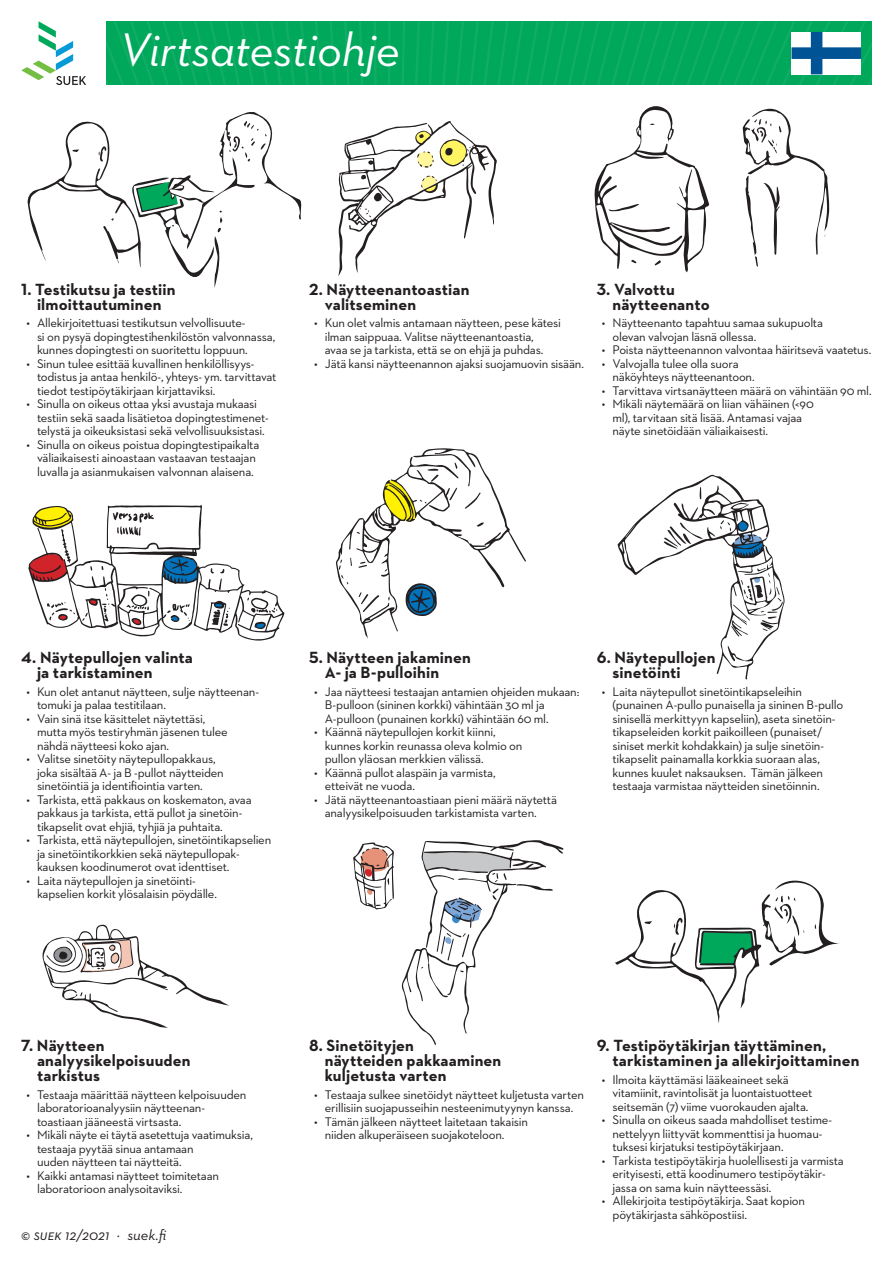
<style>
.page{position:relative;width:893px;height:1263px;background:#fff}
.page>*{position:absolute;margin:0;border:0;box-sizing:border-box;transform-origin:0 0}
.t1{font:italic 48px "Neutraface 2 Text";letter-spacing:-.015em;color:#fff}
.h2_-_subtitles{font:700 16.5px/15px "Neutraface 2 Text";letter-spacing:.01em;color:#231f20}
.h3_subheadline{font:italic 15px "Neutraface 2 Text";color:#231f20}
.t2{font:12.75px/13.5px "Neutraface 2 Text";letter-spacing:-.02em;color:#231f20}
</style>
<div class="page">
<svg style="left:106px;top:21px;width:766px;height:64px;background:#02a85d"></svg>
<svg style="left:791px;top:32px;width:70px;height:42px"></svg>
<svg style="left:28px;top:505px;width:257px;height:136px"></svg>
<svg style="left:338px;top:121px;width:159px;height:155px"></svg>
<svg style="left:743px;top:109px;width:86px;height:158px"></svg>
<svg style="left:594px;top:106px;width:115px;height:166px"></svg>
<svg style="left:336px;top:448px;width:190px;height:190px"></svg>
<svg style="left:42px;top:924px;width:188px;height:104px"></svg>
<svg style="left:617px;top:474px;width:168px;height:206px"></svg>
<svg style="left:27px;top:112px;width:275px;height:176px"></svg>
<svg style="left:353px;top:840px;width:210px;height:205px"></svg>
<svg style="left:615px;top:880px;width:225px;height:143px"></svg>
<svg style="left:21px;top:21px;width:65px;height:64px"></svg>
<h1 class="t1" style="left:119px;top:20px;width:283px">Virtsatestiohje</h1>
<h2 class="h2_-_subtitles" style="left:21px;top:281px;width:156px;text-align:center">1. Testikutsu ja testiin ilmoittautuminen</h2>
<p class="t2" style="left:37px;top:316px;width:240px;text-indent:-11px">• Allekirjoitettuasi testikutsun velvollisuute-<br>si on pysyä dopingtestihenkilöstön valvonnassa, kunnes dopingtesti on suoritettu loppuun.</p>
<p class="t2" style="left:37px;top:357px;width:241px;text-indent:-11px">• Sinun tulee esittää kuvallinen henkilöllisyys&shy;todistus ja antaa henkilö-, yhteys- ym. tarvittavat tiedot testipöytäkirjaan kirjattaviksi.</p>
<p class="t2" style="left:37px;top:397px;width:233px;text-indent:-11px">• Sinulla on oikeus ottaa yksi avustaja mukaasi testiin sekä saada lisätietoa dopingtestimenet&shy;telystä ja oikeuksistasi sekä velvollisuuksistasi.</p>
<p class="t2" style="left:26px;top:438px;width:235px;text-align:center">• Sinulla on oikeus poistua dopingtestipaikalta väliaikaisesti ainoastaan vastaavan testaajan luvalla ja asianmukaisen valvonnan alaisena.</p>
<h2 class="h2_-_subtitles" style="left:325px;top:281px;width:146px;text-indent:-16px">2. Näytteenantoastian valitseminen</h2>
<p class="t2" style="left:325px;top:316px;width:238px;text-indent:-11px">• Kun olet valmis antamaan näytteen, pese kätesi ilman saippuaa. Valitse näytteenantoastia,<br>avaa se ja tarkista, että se on ehjä ja puhdas.</p>
<p class="t2" style="left:314px;top:357px;width:271px">• Jätä kansi näytteenannon ajaksi suojamuovin sisään.</p>
<h2 class="h2_-_subtitles" style="left:612px;top:281px;width:99px;text-indent:-16px">3. Valvottu näytteenanto</h2>
<p class="t2" style="left:612px;top:316px;width:212px;text-indent:-11px">• Näytteenanto tapahtuu samaa sukupuolta olevan valvojan läsnä ollessa.</p>
<p class="t2" style="left:602px;top:343px;width:271px">• Poista näytteenannon valvontaa häiritsevä vaatetus.</p>
<p class="t2" style="left:612px;top:357px;width:144px;text-indent:-11px">• Valvojalla tulee olla suora näköyhteys näytteenantoon.</p>
<p class="t2" style="left:602px;top:384px;width:271px">• Tarvittava virtsanäytteen määrä on vähintään 90 ml.</p>
<p class="t2" style="left:612px;top:397px;width:203px;text-indent:-11px">• Mikäli näytemäärä on liian vähäinen (&lt;90 ml), tarvitaan sitä lisää. Antamasi vajaa näyte sinetöidään väliaikaisesti.</p>
<h2 class="h2_-_subtitles" style="left:37px;top:649px;width:157px;text-indent:-16px">4. Näytepullojen valinta ja tarkistaminen</h2>
<p class="t2" style="left:37px;top:684px;width:223px;text-indent:-11px">• Kun olet antanut näytteen, sulje näytteenan&shy;tomuki ja palaa testitilaan.</p>
<p class="t2" style="left:37px;top:711px;width:192px;text-indent:-11px">• Vain sinä itse käsittelet näytettäsi, mutta myös testiryhmän jäsenen tulee nähdä näytteesi koko ajan.</p>
<p class="t2" style="left:37px;top:752px;width:188px;text-indent:-11px">• Valitse sinetöity näytepullopakkaus, joka sisältää A- ja B -pullot näytteiden sinetöintiä ja identifiointia varten.</p>
<p class="t2" style="left:37px;top:792px;width:216px;text-indent:-11px">• Tarkista, että pakkaus on koskematon, avaa pakkaus ja tarkista, että pullot ja sinetöin&shy;tikapselit ovat ehjiä, tyhjiä ja puhtaita.</p>
<p class="t2" style="left:37px;top:833px;width:236px;text-indent:-11px">• Tarkista, että näytepullojen, sinetöintikapselien ja sinetöintikorkkien sekä näytepullopak&shy;kauksen koodinumerot ovat identtiset.</p>
<p class="t2" style="left:37px;top:873px;width:181px;text-indent:-11px">• Laita näytepullojen ja sinetöinti&shy;kapselien korkit ylösalaisin pöydälle.</p>
<h2 class="h2_-_subtitles" style="left:325px;top:649px;width:148px;text-indent:-16px">5. Näytteen jakaminen<br>A- ja B-pulloihin</h2>
<p class="t2" style="left:325px;top:684px;width:256px;text-indent:-11px">• Jaa näytteesi testaajan antamien ohjeiden mukaan:<br>B-pulloon (sininen korkki) vähintään 30 ml ja<br>A-pulloon (punainen korkki) vähintään 60 ml.</p>
<p class="t2" style="left:325px;top:725px;width:199px;text-indent:-11px">• Käännä näytepullojen korkit kiinni, kunnes korkin reunassa oleva kolmio on pullon yläosan merkkien välissä.</p>
<p class="t2" style="left:325px;top:765px;width:172px;text-indent:-11px">• Käännä pullot alaspäin ja varmista, etteivät ne vuoda.</p>
<p class="t2" style="left:325px;top:792px;width:234px;text-indent:-11px">• Jätä näytteenantoastiaan pieni määrä näytettä analyysikelpoisuuden tarkistamista varten.</p>
<h2 class="h2_-_subtitles" style="left:612px;top:649px;width:105px;text-indent:-16px">6. Näytepullojen sinetöinti</h2>
<p class="t2" style="left:612px;top:684px;width:232px;text-indent:-11px">• Laita näytepullot sinetöintikapseleihin (punainen A-pullo punaisella ja sininen B-pullo sinisellä merkittyyn kapseliin), aseta sinetöin&shy;tikapseleiden korkit paikoilleen (punaiset/ siniset merkit kohdakkain) ja sulje sinetöin&shy;tikapselit painamalla korkkia suoraan alas, kunnes kuulet naksauksen. Tämän jälkeen testaaja varmistaa näytteiden sinetöinnin.</p>
<h2 class="h2_-_subtitles" style="left:37px;top:1037px;width:155px;text-indent:-16px">7. Näytteen analyysikelpoisuuden tarkistus</h2>
<p class="t2" style="left:37px;top:1087px;width:211px;text-indent:-11px">• Testaaja määrittää näytteen kelpoisuuden laboratorioanalyysiin näytteenan&shy;toastiaan jääneestä virtsasta.</p>
<p class="t2" style="left:37px;top:1128px;width:217px;text-indent:-11px">• Mikäli näyte ei täytä asetettuja vaatimuksia, testaaja pyytää sinua antamaan<br>uuden näytteen tai näytteitä.</p>
<p class="t2" style="left:37px;top:1168px;width:184px;text-indent:-11px">• Kaikki antamasi näytteet toimitetaan laboratorioon analysoitaviksi.</p>
<h3 class="h3_subheadline" style="left:21px;top:1226px;width:147px">© SUEK 12/2021 · suek.fi</h3>
<h2 class="h2_-_subtitles" style="left:325px;top:1037px;width:178px;text-indent:-16px">8. Sinetöityjen<br>näytteiden pakkaaminen kuljetusta varten</h2>
<p class="t2" style="left:314px;top:1087px;width:271px;text-align:center">• Testaaja sulkee sinetöidyt näytteet kuljetusta varten erillisiin suojapusseihin nesteenimutyynyn kanssa.</p>
<p class="t2" style="left:325px;top:1114px;width:205px;text-indent:-11px">• Tämän jälkeen näytteet laitetaan takaisin niiden alkuperäiseen suojakoteloon.</p>
<h2 class="h2_-_subtitles" style="left:612px;top:1037px;width:248px;text-indent:-16px">9. Testipöytäkirjan täyttäminen, tarkistaminen ja allekirjoittaminen</h2>
<p class="t2" style="left:612px;top:1072px;width:201px;text-indent:-11px">• Ilmoita käyttämäsi lääkeaineet sekä vitamiinit, ravintolisät ja luontaistuotteet seitsemän (7) viime vuorokauden ajalta.</p>
<p class="t2" style="left:612px;top:1113px;width:221px;text-indent:-11px">• Sinulla on oikeus saada mahdolliset testime&shy;nettelyyn liittyvät kommenttisi ja huomau&shy;tuksesi kirjatuksi testipöytäkirjaan.</p>
<p class="t2" style="left:612px;top:1153px;width:233px;text-indent:-11px">• Tarkista testipöytäkirja huolellisesti ja varmista erityisesti, että koodinumero testipöytäkir&shy;jassa on sama kuin näytteessäsi.</p>
<p class="t2" style="left:612px;top:1194px;width:194px;text-indent:-11px">• Allekirjoita testipöytäkirja. Saat kopion pöytäkirjasta sähköpostiisi.</p>
</div>
